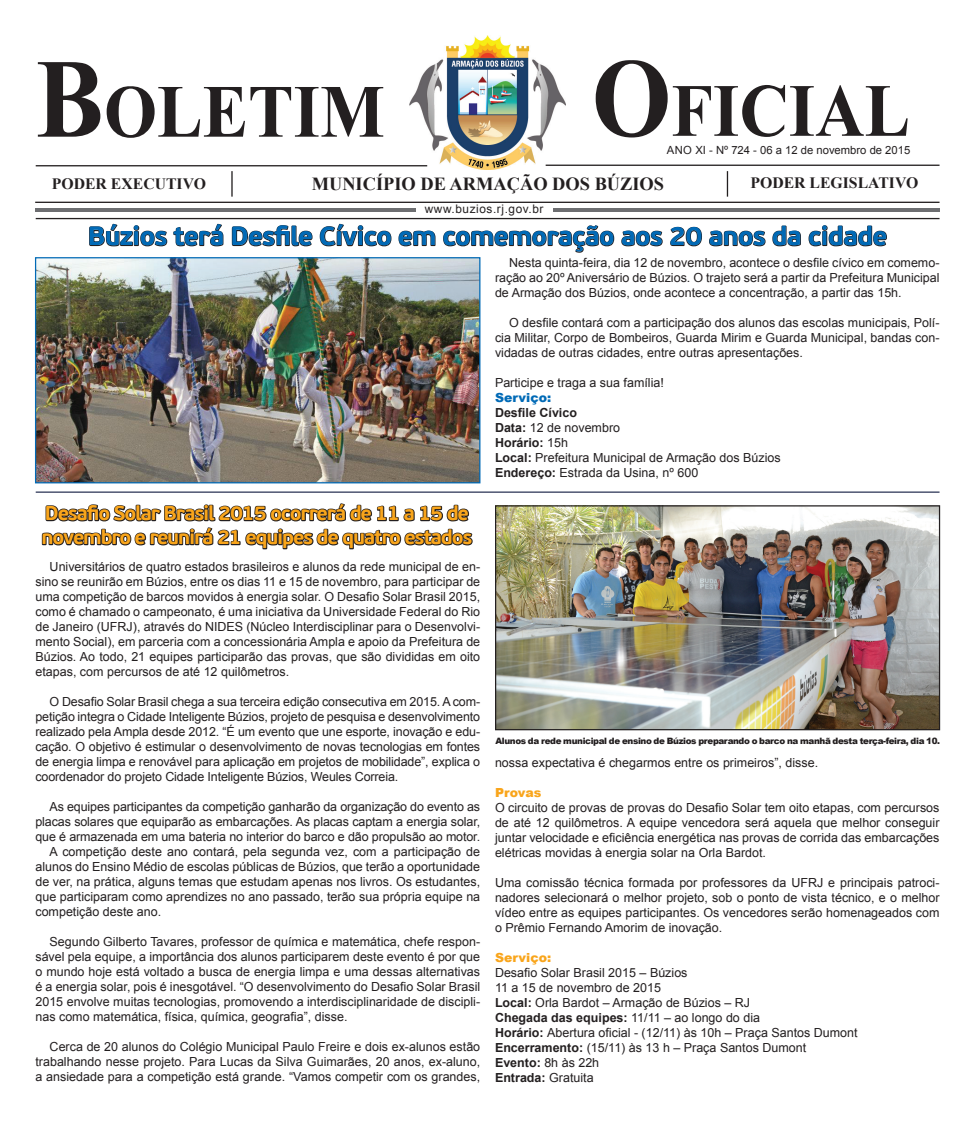
<style>
.page{position:relative;width:975px;height:1124px;background:#fff}
.page>*{position:absolute;margin:0;border:0;box-sizing:border-box;transform-origin:0 0}
.t1{font:700 112.5px "Times New Roman";color:#231f20;scale:.91 1}
.t2{font:700 75px "Times New Roman";color:#231f20;scale:.91 1}
.t3{font:700 26.25px "PF Beau Sans Pro";letter-spacing:-.03em;color:#016ab6}
.t4{font:700 20px/24px "PF Beau Sans Pro";letter-spacing:-.06em;color:#f9a51b}
.t5{font:700 18.38px "Times New Roman";color:#231f20}
.t6{font:700 15.75px "Times New Roman";color:#231f20}
.t7{font:12.5px/15px "Arial";color:#231f20;text-align:justify}
.t8{font:900 12.5px "Arial";color:#f9a51b}
.t9{font:900 12.5px "Arial";color:#016ab6}
.t10{font:11.75px "Arial";letter-spacing:.05em;color:#231f20}
.t11{font:11.25px "Arial";color:#231f20}
.t12{font:900 8.75px "Arial";letter-spacing:-.04em;color:#231f20}
.s1{font-size:112.5px}
.s2{font-weight:700}
</style>
<div class="page">
<hr style="left:36px;top:218px;width:903px;height:1px;background:#231f20">
<hr style="left:35px;top:202px;width:904px;height:1px;background:#231f20">
<hr style="left:231px;top:171px;width:2px;height:26px;background:#231f20">
<hr style="left:726px;top:171px;width:2px;height:26px;background:#231f20">
<hr style="left:36px;top:208px;width:380px;height:4px;background:#6d6e71">
<hr style="left:552px;top:208px;width:387px;height:4px;background:#6d6e71">
<img style="left:410px;top:36px;width:155px;height:133px">
<hr style="left:545px;top:164px;width:394px;height:2px;background:#231f20">
<hr style="left:36px;top:165px;width:391px;height:1px;background:#231f20">
<img style="left:497px;top:507px;width:441px;height:221px">
<div style="left:495px;top:505px;width:445px;height:225px;border:1px solid #231f20"></div>
<svg style="left:40px;top:483px;width:434px;height:67px"></svg>
<svg style="left:88px;top:201px;width:136px;height:46px"></svg>
<svg style="left:231px;top:225px;width:82px;height:22px"></svg>
<svg style="left:319px;top:223px;width:117px;height:24px"></svg>
<svg style="left:443px;top:225px;width:220px;height:28px"></svg>
<svg style="left:670px;top:226px;width:32px;height:21px"></svg>
<svg style="left:709px;top:225px;width:92px;height:22px"></svg>
<svg style="left:808px;top:225px;width:79px;height:22px"></svg>
<hr style="left:36px;top:491px;width:903px;height:1px;background:#293254">
<img style="left:37px;top:259px;width:441px;height:222px">
<div style="left:35px;top:257px;width:445px;height:226px;border:1px solid #016ab6"></div>
<h2 class="t2" style="left:36px;top:57px;width:385px"><span class="s1">B</span>OLETIM</h2>
<h1 class="t1" style="left:591px;top:17px;width:89px">O</h1>
<p class="t11" style="left:666px;top:142px;width:245px">ANO XI - Nº 724 - 06 a 12 de novembro de 2015</p>
<h2 class="t2" style="left:671px;top:57px;width:264px">FICIAL</h2>
<p class="t6" style="left:52px;top:172px;width:156px">PODER EXECUTIVO</p>
<h3 class="t5" style="left:312px;top:171px;width:354px">MUNICÍPIO DE ARMAÇÃO DOS BÚZIOS</h3>
<p class="t6" style="left:750px;top:171px;width:169px">PODER LEGISLATIVO</p>
<p class="t10" style="left:425px;top:201px;width:120px">www.buzios.rj.gov.br</p>
<h3 class="t3" style="left:88px;top:220px;width:801px">Búzios terá Desfile Cívico em comemoração aos 20 anos da cidade</h3>
<h3 class="t4" style="left:41px;top:501px;width:432px">Desafio Solar Brasil 2015 ocorrerá de 11 a 15 de novembro e reunirá 21 equipes de quatro estados</h3>
<p class="t7" style="left:35px;top:559px;width:446px;text-indent:14px">Universitários de quatro estados brasileiros e alunos da rede municipal de en&shy;sino se reunirão em Búzios, entre os dias 11 e 15 de novembro, para participar de uma competição de barcos movidos à energia solar. O Desafio Solar Brasil 2015, como é chamado o campeonato, é uma iniciativa da Universidade Federal do Rio de Janeiro (UFRJ), através do NIDES (Núcleo Interdisciplinar para o Desenvolvi&shy;mento Social), em parceria com a concessionária Ampla e apoio da Prefeitura de Búzios. Ao todo, 21 equipes participarão das provas, que são divididas em oito etapas, com percursos de até 12 quilômetros.</p>
<p class="t7" style="left:35px;top:694px;width:446px;text-indent:14px">O Desafio Solar Brasil chega a sua terceira edição consecutiva em 2015. A com&shy;petição integra o Cidade Inteligente Búzios, projeto de pesquisa e desenvolvimento realizado pela Ampla desde 2012. “É um evento que une esporte, inovação e edu&shy;cação. O objetivo é estimular o desenvolvimento de novas tecnologias em fontes de energia limpa e renovável para aplicação em projetos de mobilidade”, explica o coordenador do projeto Cidade Inteligente Búzios, Weules Correia.</p>
<p class="t7" style="left:50px;top:799px;width:432px">As equipes participantes da competição ganharão da organização do evento as</p>
<p class="t7" style="left:35px;top:814px;width:446px">placas solares que equiparão as embarcações. As placas captam a energia solar,</p>
<p class="t7" style="left:35px;top:829px;width:446px">que é armazenada em uma bateria no interior do barco e dão propulsão ao motor.</p>
<p class="t7" style="left:50px;top:844px;width:432px">A competição deste ano contará, pela segunda vez, com a participação de</p>
<p class="t7" style="left:35px;top:859px;width:446px">alunos do Ensino Médio de escolas públicas de Búzios, que terão a oportunidade</p>
<p class="t7" style="left:35px;top:874px;width:446px">de ver, na prática, alguns temas que estudam apenas nos livros. Os estudantes,</p>
<p class="t7" style="left:35px;top:889px;width:446px">que participaram como aprendizes no ano passado, terão sua própria equipe na</p>
<p class="t7" style="left:35px;top:904px;width:127px">competição deste ano.</p>
<p class="t7" style="left:35px;top:934px;width:446px;text-indent:14px">Segundo Gilberto Tavares, professor de química e matemática, chefe respon&shy;sável pela equipe, a importância dos alunos participarem deste evento é por que o mundo hoje está voltado a busca de energia limpa e uma dessas alternativas é a energia solar, pois é inesgotável. “O desenvolvimento do Desafio Solar Brasil 2015 envolve muitas tecnologias, promovendo a interdisciplinaridade de discipli&shy;nas como matemática, física, química, geografia”, disse.</p>
<p class="t7" style="left:35px;top:1039px;width:446px;text-indent:14px">Cerca de 20 alunos do Colégio Municipal Paulo Freire e dois ex-alunos estão trabalhando nesse projeto. Para Lucas da Silva Guimarães, 20 anos, ex-aluno, a ansiedade para a competição está grande. “Vamos competir com os grandes,</p>
<p class="t7" style="left:495px;top:255px;width:446px;text-indent:14px">Nesta quinta-feira, dia 12 de novembro, acontece o desfile cívico em comemo&shy;ração ao 20º Aniversário de Búzios. O trajeto será a partir da Prefeitura Municipal de Armação dos Búzios, onde acontece a concentração, a partir das 15h.</p>
<p class="t7" style="left:495px;top:315px;width:446px;text-indent:14px">O desfile contará com a participação dos alunos das escolas municipais, Polí&shy;cia Militar, Corpo de Bombeiros, Guarda Mirim e Guarda Municipal, bandas con&shy;vidadas de outras cidades, entre outras apresentações.</p>
<p class="t7" style="left:495px;top:375px;width:170px">Participe e traga a sua família!</p>
<p class="t9" style="left:495px;top:388px;width:58px">Serviço:</p>
<p class="t7" style="left:495px;top:405px;width:287px;text-align:left"><span class="s2">Desfile Cívico<br>Data:</span> 12 de novembro<br><span class="s2">Horário:</span> 15h<br><span class="s2">Local:</span> Prefeitura Municipal de Armação dos Búzios<br><span class="s2">Endereço:</span> Estrada da Usina, nº 600</p>
<p class="t12" style="left:495px;top:734px;width:446px">Alunos da rede municipal de ensino de búzios preparando o barco na manhã desta terça-feira, dia 10.</p>
<p class="t7" style="left:495px;top:755px;width:325px">nossa expectativa é chegarmos entre os primeiros”, disse.</p>
<p class="t8" style="left:495px;top:783px;width:48px">Provas</p>
<p class="t7" style="left:495px;top:800px;width:446px">O circuito de provas de provas do Desafio Solar tem oito etapas, com percursos de até 12 quilômetros. A equipe vencedora será aquela que melhor conseguir juntar velocidade e eficiência energética nas provas de corrida das embarcações elétricas movidas à energia solar na Orla Bardot.</p>
<p class="t7" style="left:495px;top:875px;width:446px">Uma comissão técnica formada por professores da UFRJ e principais patroci&shy;nadores selecionará o melhor projeto, sob o ponto de vista técnico, e o melhor vídeo entre as equipes participantes. Os vencedores serão homenageados com o Prêmio Fernando Amorim de inovação.</p>
<p class="t8" style="left:495px;top:948px;width:58px">Serviço:</p>
<p class="t7" style="left:495px;top:965px;width:364px;text-align:left">Desafio Solar Brasil 2015 – Búzios<br>11 a 15 de novembro de 2015<br><span class="s2">Local:</span> Orla Bardot – Armação de Búzios – RJ<br><span class="s2">Chegada das equipes:</span> 11/11 – ao longo do dia<br><span class="s2">Horário:</span> Abertura oficial - (12/11) às 10h – Praça Santos Dumont <span class="s2">Encerramento:</span> (15/11) às 13 h – Praça Santos Dumont<br><span class="s2">Evento:</span> 8h às 22h<br><span class="s2">Entrada:</span> Gratuita</p>
</div>
